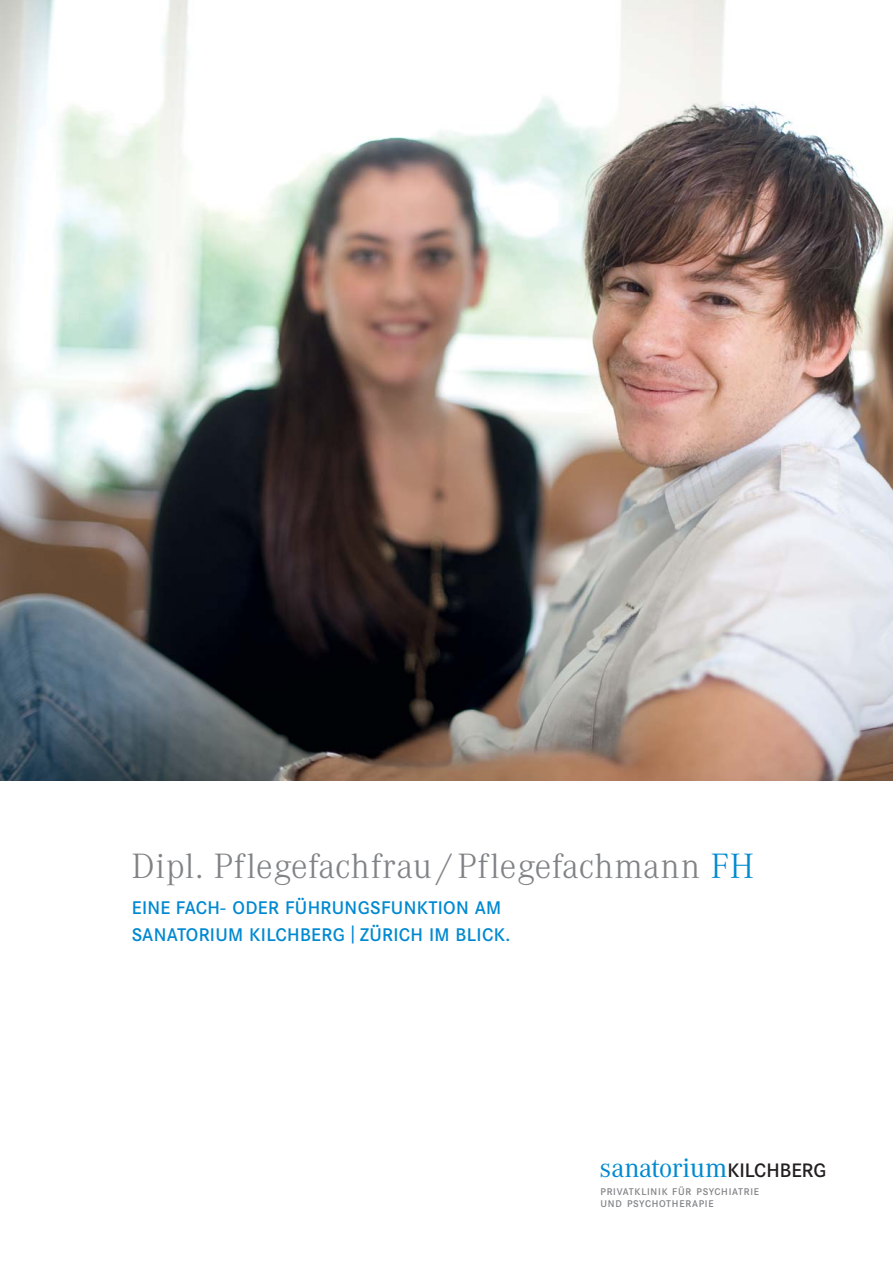
<style>
.page{position:relative;width:893px;height:1263px;background:#fff}
.page>*{position:absolute;margin:0;border:0;box-sizing:border-box;transform-origin:0 0}
.t1{font:300 34.5px "Corporate ABQ";letter-spacing:.015em;color:#808285}
.t2{font:26.4px "Corporate ABQ";color:#0089d0}
.t3{font:500 18px/27px "Corporate SBQ";letter-spacing:.02em;color:#0089d0}
.t4{font:500 9.6px/12.8px "Corporate SBQ";letter-spacing:.08em;color:#808285}
.s1{color:#0089d0}
.s2{font-family:"Corporate SBQ";font-weight:500;font-size:19.2px;color:#231f20}
</style>
<div class="page">
<img style="left:0;top:0;width:893px;height:780px">
<h1 class="t1" style="left:132px;top:853px;width:624px">Dipl. Pflegefachfrau /Pflegefachmann <span class="s1">FH</span></h1>
<p class="t3" style="left:132px;top:896px;width:380px">EINE FACH- ODER FÜHRUNGSFUNKTION AM<br>SANATORIUM KILCHBERG | ZÜRICH IM BLICK.</p>
<h2 class="t2" style="left:600px;top:1158px;width:228px">sanatorium<span class="s2">KILCHBERG</span></h2>
<p class="t4" style="left:600px;top:1186px;width:160px">PRIVATKLINIK FÜR PSYCHIATRIE<br>UND PSYCHOTHERAPIE</p>
</div>
